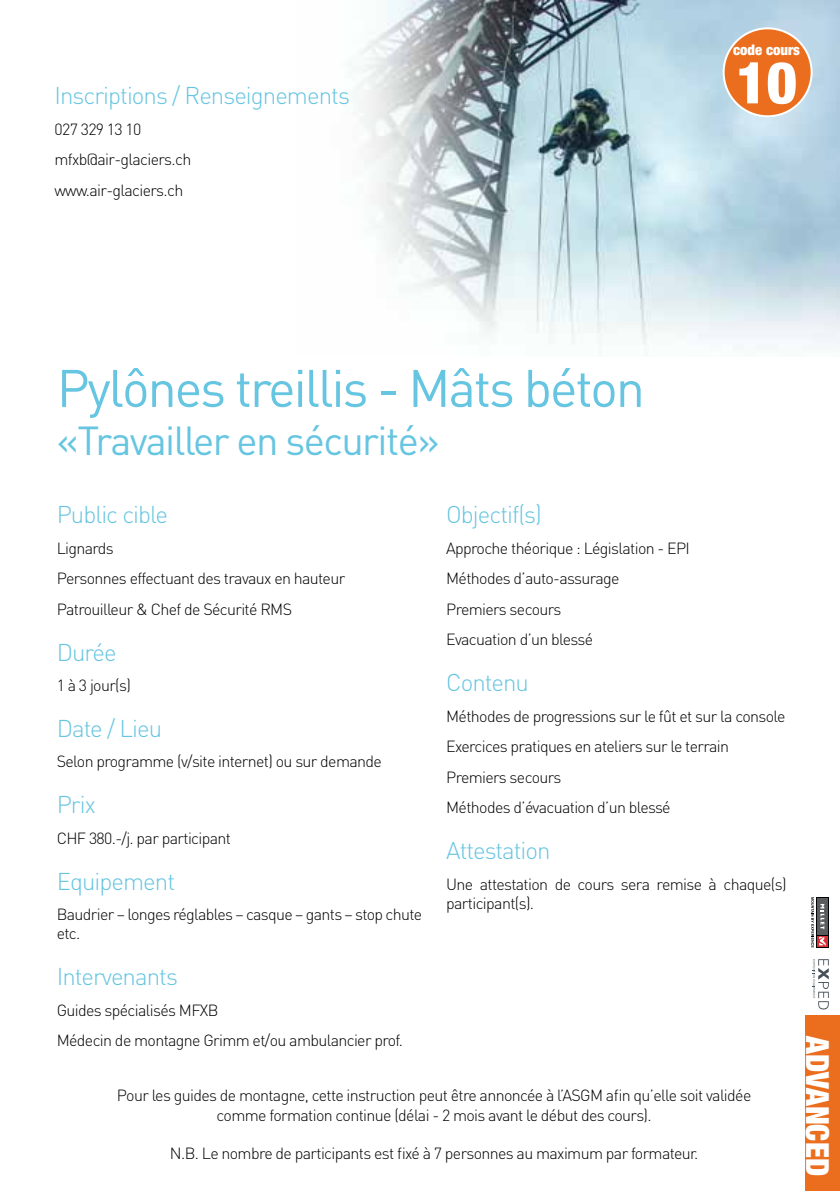
<style>
.page{position:relative;width:840px;height:1191px;background:#fff}
.page>*{position:absolute;margin:0;border:0;box-sizing:border-box;transform-origin:0 0}
.t1{font:900 condensed 58px "Helvetica Neue LT Std";color:#fff}
.t2{font:52px "DIN";letter-spacing:-.04em;color:#66c5e1}
.t3{font:40px "DIN";letter-spacing:-.04em;color:#66c5e1}
.t4{font:900 condensed 31.8px "Helvetica Neue LT Std";color:#fff}
.t5{font:300 24px "DIN";letter-spacing:-.04em;color:#66c5e1}
.t6{font:300 16px/30.6px "DIN";letter-spacing:-.04em;color:#000}
.t7{font:900 condensed 14.6px "Helvetica Neue LT Std";color:#fff}
</style>
<div class="page">
<div style="left:804px;top:1015px;width:35px;height:176px;background:#eb6e1e"></div>
<div style="left:815px;top:897px;width:13px;height:50px;background:#000"></div>
<svg style="left:825px;top:936px;width:2px;height:10px"></svg>
<div style="left:817px;top:898px;width:10px;height:37px;background:#5a5b5d"></div>
<svg style="left:811px;top:897px;width:14px;height:50px"></svg>
<svg style="left:812px;top:959px;width:16px;height:50px"></svg>
<img style="left:349px;top:0;width:490px;height:348px">
<div style="left:723px;top:28px;width:88px;height:88px;background:#eb6e1e;border-radius:50%"></div>
<div style="left:722px;top:27px;width:90px;height:90px;border:2px solid #fff;border-radius:50%"></div>
<h3 class="t5" style="left:54px;top:81px;width:297px">Inscriptions / Renseignements</h3>
<p class="t6" style="left:54px;top:113px;width:138px">027 329 13 10 mfxb@air-glaciers.ch www.air-glaciers.ch</p>
<h2 class="t2" style="left:57px;top:356px;width:589px">Pylônes treillis - Mâts béton</h2>
<h3 class="t3" style="left:57px;top:415px;width:384px">«Travailler en sécurité»</h3>
<p class="t7" style="left:732px;top:41px;width:68px">code cours</p>
<h1 class="t1" style="left:736px;top:47px;width:62px">10</h1>
<h3 class="t5" style="left:57px;top:499px;width:113px">Public cible</h3>
<p class="t6" style="left:57px;top:532px;width:290px">Lignards<br>Personnes effectuant des travaux en hauteur<br>Patrouilleur &amp; Chef de Sécurité RMS</p>
<h3 class="t5" style="left:57px;top:637px;width:61px">Durée</h3>
<p class="t6" style="left:57px;top:670px;width:76px">1 à 3 jour(s)</p>
<h3 class="t5" style="left:57px;top:713px;width:107px">Date / Lieu</h3>
<p class="t6" style="left:57px;top:746px;width:326px">Selon programme (v/site internet) ou sur demande</p>
<h3 class="t5" style="left:57px;top:790px;width:41px">Prix</h3>
<p class="t6" style="left:57px;top:822px;width:176px">CHF 380.-/j. par participant</p>
<h3 class="t5" style="left:57px;top:866px;width:120px">Equipement</h3>
<p class="t6" style="left:57px;top:904px;width:367px;line-height:19.2px">Baudrier – longes réglables – casque – gants – stop chute etc.</p>
<h3 class="t5" style="left:57px;top:961px;width:123px">Intervenants</h3>
<p class="t6" style="left:57px;top:994px;width:348px">Guides spécialisés MFXB<br>Médecin de montagne Grimm et/ou ambulancier prof.</p>
<h3 class="t5" style="left:446px;top:499px;width:97px">Objectif(s)</h3>
<p class="t6" style="left:446px;top:532px;width:245px">Approche théorique : Législation - EPI<br>Méthodes d’auto-assurage<br>Premiers secours<br>Evacuation d’un blessé</p>
<h3 class="t5" style="left:446px;top:667px;width:84px">Contenu</h3>
<p class="t6" style="left:446px;top:700px;width:340px">Méthodes de progressions sur le fût et sur la console Exercices pratiques en ateliers sur le terrain Premiers secours<br>Méthodes d’évacuation d’un blessé</p>
<h3 class="t5" style="left:446px;top:835px;width:106px">Attestation</h3>
<p class="t6" style="left:446px;top:874px;width:342px;line-height:19.2px">Une attestation de cours sera remise à chaque(s) participant(s).</p>
<p class="t6" style="left:117px;top:1086px;width:635px;line-height:19.2px;text-align:center">Pour les guides de montagne, cette instruction peut être annoncée à l’ASGM afin qu’elle soit validée comme formation continue (délai - 2 mois avant le début des cours).</p>
<p class="t6" style="left:170px;top:1137px;width:529px">N.B. Le nombre de participants est fixé à 7 personnes au maximum par formateur.</p>
<h3 class="t4" style="left:836px;top:1036px;width:141px;rotate:90deg">ADVANCED</h3>
</div>
